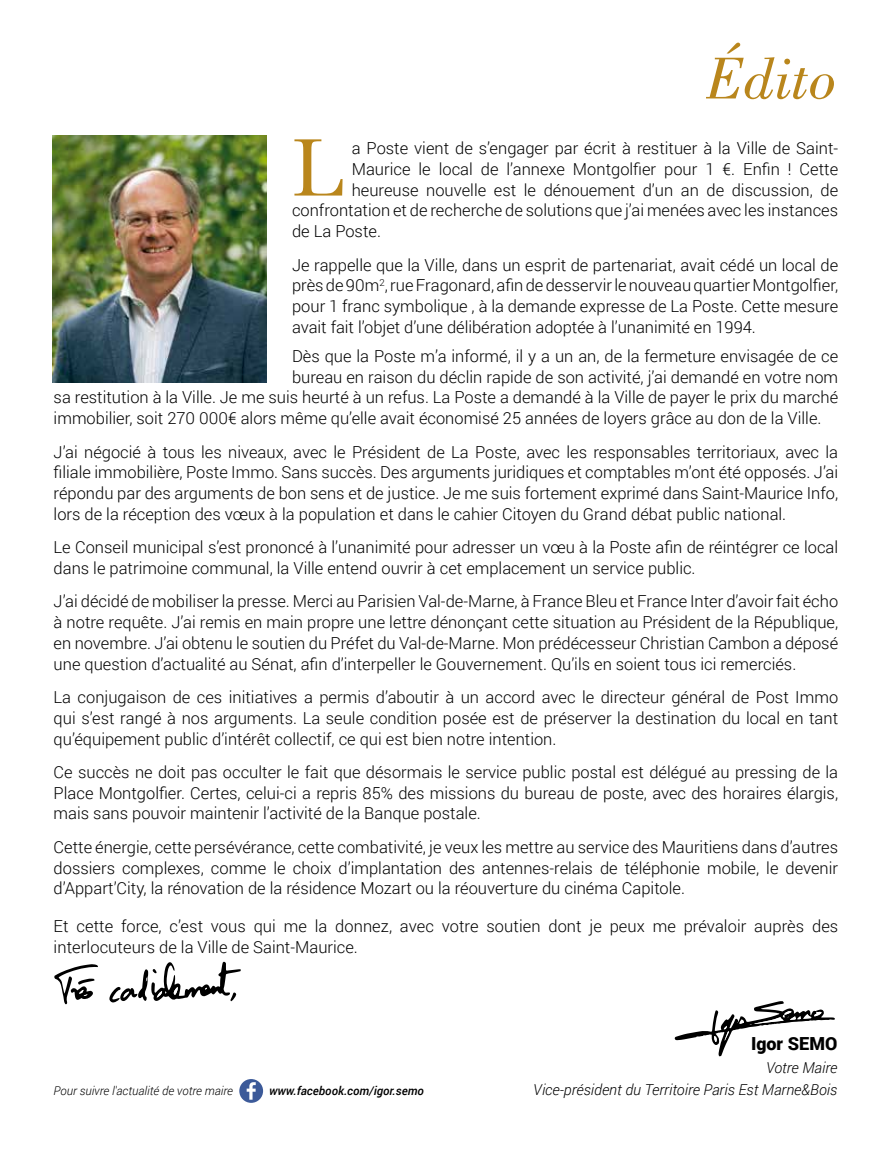
<style>
.page{position:relative;width:893px;height:1149px;background:#fff}
.page>*{position:absolute;margin:0;border:0;box-sizing:border-box;transform-origin:0 0}
.t1{font:84.75px "Baskerville";color:#b9861c}
.t2{font:italic 62.4px "Bodoni BT";color:#b9861c}
.t3{font:900 18px "Roboto";color:#000}
.t4{font:300 16.5px/20.7px "Roboto";color:#000;text-align:justify}
.t5{font:italic 300 15px "Roboto";color:#000}
.t6{font:italic 300 12px "Roboto";color:#000}
.t7{font:italic 500 12px "Roboto";color:#000}
</style>
<div class="page">
<img style="left:53px;top:135px;width:214px;height:247px">
<svg style="left:239px;top:1079px;width:24px;height:23px"></svg>
<svg style="left:54px;top:964px;width:44px;height:40px"></svg>
<svg style="left:109px;top:961px;width:132px;height:41px"></svg>
<svg style="left:675px;top:1001px;width:160px;height:54px"></svg>
<h2 class="t2" style="left:707px;top:40px;width:132px">Édito</h2>
<h1 class="t1" style="left:292px;top:114px;width:53px">L</h1>
<p class="t4" style="left:352px;top:137px;width:488px">a Poste vient de s’engager par écrit à restituer à la Ville de Saint-</p>
<p class="t4" style="left:352px;top:158px;width:488px">Maurice le local de l’annexe Montgolfier pour 1 €. Enfin ! Cette</p>
<p class="t4" style="left:352px;top:179px;width:488px">heureuse nouvelle est le dénouement d’un an de discussion, de</p>
<p class="t4" style="left:292px;top:199px;width:548px">confrontation et de recherche de solutions que j’ai menées avec les instances</p>
<p class="t4" style="left:292px;top:220px;width:90px">de La Poste.</p>
<p class="t4" style="left:292px;top:254px;width:548px">Je rappelle que la Ville, dans un esprit de partenariat, avait cédé un local de près de 90m<sup>2</sup>, rue Fragonard, afin de desservir le nouveau quartier Montgolfier, pour 1 franc symbolique , à la demande expresse de La Poste. Cette mesure avait fait l’objet d’une délibération adoptée à l’unanimité en 1994.</p>
<p class="t4" style="left:292px;top:345px;width:548px">Dès que la Poste m’a informé, il y a un an, de la fermeture envisagée de ce</p>
<p class="t4" style="left:292px;top:366px;width:548px">bureau en raison du déclin rapide de son activité, j’ai demandé en votre nom</p>
<p class="t4" style="left:54px;top:386px;width:786px">sa restitution à la Ville. Je me suis heurté à un refus. La Poste a demandé à la Ville de payer le prix du marché</p>
<p class="t4" style="left:54px;top:407px;width:769px">immobilier, soit 270 000€ alors même qu’elle avait économisé 25 années de loyers grâce au don de la Ville.</p>
<p class="t4" style="left:54px;top:440px;width:786px">J’ai négocié à tous les niveaux, avec le Président de La Poste, avec les responsables territoriaux, avec la filiale immobilière, Poste Immo. Sans succès. Des arguments juridiques et comptables m’ont été opposés. J’ai répondu par des arguments de bon sens et de justice. Je me suis fortement exprimé dans Saint-Maurice Info, lors de la réception des vœux à la population et dans le cahier Citoyen du Grand débat public national.</p>
<p class="t4" style="left:54px;top:536px;width:786px">Le Conseil municipal s’est prononcé à l’unanimité pour adresser un vœu à la Poste afin de réintégrer ce local dans le patrimoine communal, la Ville entend ouvrir à cet emplacement un service public.</p>
<p class="t4" style="left:54px;top:590px;width:786px">J’ai décidé de mobiliser la presse. Merci au Parisien Val-de-Marne, à France Bleu et France Inter d’avoir fait écho à notre requête. J’ai remis en main propre une lettre dénonçant cette situation au Président de la République, en novembre. J’ai obtenu le soutien du Préfet du Val-de-Marne. Mon prédécesseur Christian Cambon a déposé une question d’actualité au Sénat, afin d’interpeller le Gouvernement. Qu’ils en soient tous ici remerciés.</p>
<p class="t4" style="left:54px;top:686px;width:786px">La conjugaison de ces initiatives a permis d’aboutir à un accord avec le directeur général de Post Immo qui s’est rangé à nos arguments. La seule condition posée est de préserver la destination du local en tant qu’équipement public d’intérêt collectif, ce qui est bien notre intention.</p>
<p class="t4" style="left:54px;top:761px;width:786px">Ce succès ne doit pas occulter le fait que désormais le service public postal est délégué au pressing de la Place Montgolfier. Certes, celui-ci a repris 85% des missions du bureau de poste, avec des horaires élargis, mais sans pouvoir maintenir l’activité de la Banque postale.</p>
<p class="t4" style="left:54px;top:835px;width:786px">Cette énergie, cette persévérance, cette combativité, je veux les mettre au service des Mauritiens dans d’autres dossiers complexes, comme le choix d’implantation des antennes-relais de téléphonie mobile, le devenir d’Appart’City, la rénovation de la résidence Mozart ou la réouverture du cinéma Capitole.</p>
<p class="t4" style="left:54px;top:915px;width:786px">Et cette force, c’est vous qui me la donnez, avec votre soutien dont je peux me prévaloir auprès des interlocuteurs de la Ville de Saint-Maurice.</p>
<p class="t3" style="left:751px;top:1030px;width:88px">Igor SEMO</p>
<p class="t5" style="left:766px;top:1056px;width:73px">Votre Maire</p>
<p class="t6" style="left:54px;top:1082px;width:181px">Pour suivre l'actualité de votre maire</p>
<p class="t7" style="left:269px;top:1082px;width:156px">www.facebook.com/igor.semo</p>
<p class="t5" style="left:533px;top:1078px;width:305px">Vice-président du Territoire Paris Est Marne&amp;Bois</p>
</div>
